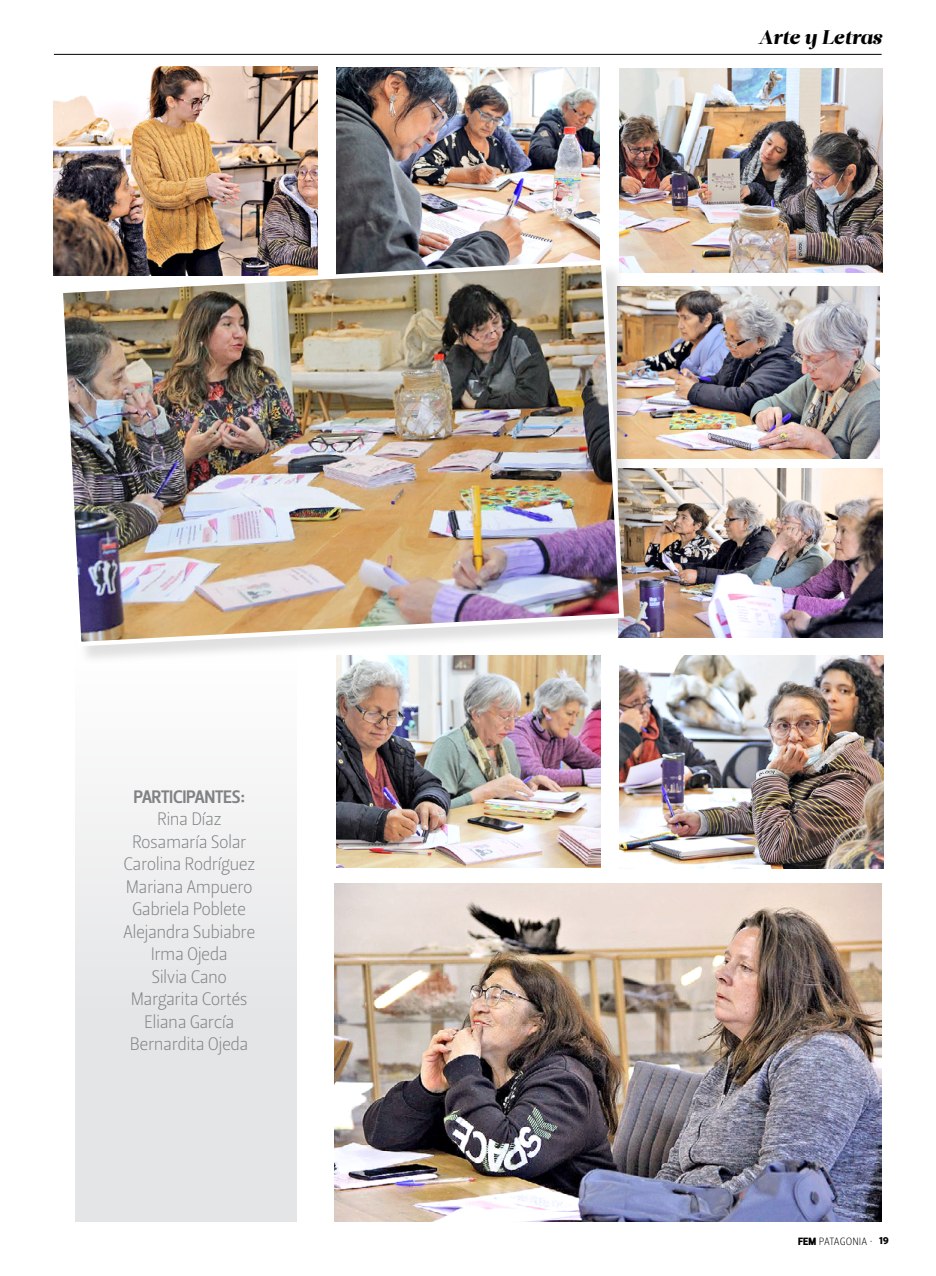
<style>
.page{position:relative;width:936px;height:1276px;background:#fff}
.page>*{position:absolute;margin:0;border:0;box-sizing:border-box;transform-origin:0 0}
.t1{font:italic 19.8px "Leitura Display";color:#000;scale:1.06 1}
.t2{font:18px/22.5px "Leitura Sans Grot 1";letter-spacing:-.03em;color:#808285;text-align:center}
.t3{font:18px "Leitura Sans Grot 3";letter-spacing:-.015em;color:#808285}
.t4{font:10.5px "Leitura Sans Grot 1";letter-spacing:.005em;color:#000}
.s1{font-family:"Leitura Sans Grot 4"}
</style>
<div class="page">
<hr style="left:54px;top:54px;width:827px;height:1px;background:#000">
<svg style="left:75px;top:792px;width:221px;height:429px;fill:#e5e6e7"></svg>
<img style="left:642px;top:468px;width:240px;height:169px">
<img style="left:619px;top:656px;width:264px;height:212px">
<img style="left:334px;top:883px;width:547px;height:338px">
<img style="left:337px;top:665px;width:263px;height:202px">
<img style="left:336px;top:67px;width:264px;height:191px">
<img style="left:619px;top:69px;width:263px;height:204px">
<img style="left:54px;top:67px;width:263px;height:209px">
<img style="left:642px;top:287px;width:237px;height:171px">
<div style="left:61px;top:263px;width:581px;height:402px;background:#000;opacity:.12"></div>
<img style="left:56px;top:258px;width:570px;height:391px">
<p class="t3" style="left:133px;top:786px;width:113px">PARTICIPANTES:</p>
<p class="t2" style="left:123px;top:808px;width:134px">Rina Díaz<br>Rosamaría Solar<br>Carolina Rodríguez<br>Mariana Ampuero<br>Gabriela Poblete<br>Alejandra Subiabre<br>Irma Ojeda<br>Silvia Cano<br>Margarita Cortés<br>Eliana García<br>Bernardita Ojeda</p>
<p class="t1" style="left:758px;top:25px;width:118px">Arte y Letras</p>
<p class="t4" style="left:798px;top:1235px;width:92px"><span class="s1">FEM</span> PATAGONIA · <span class="s1">19</span></p>
</div>
